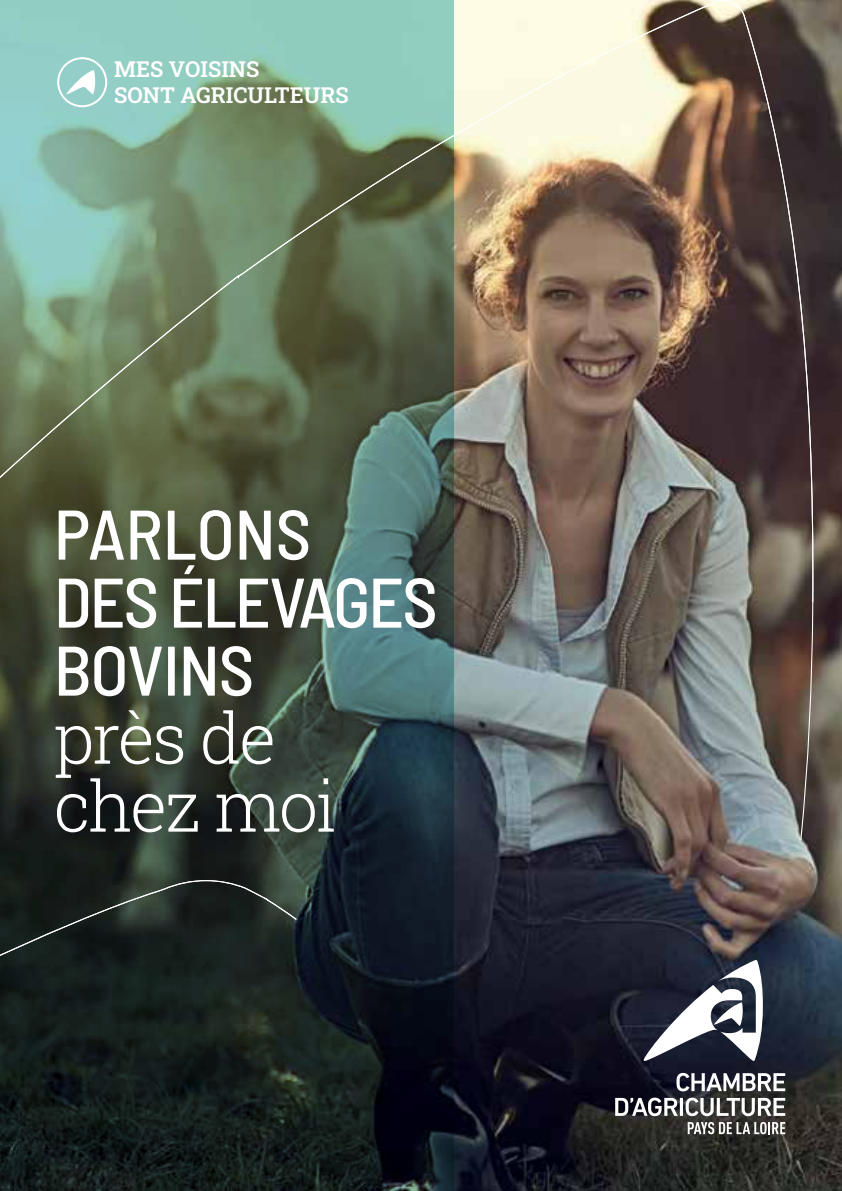
<style>
.page{position:relative;width:842px;height:1191px;background:#fff}
.page>*{position:absolute;margin:0;border:0;box-sizing:border-box;transform-origin:0 0}
.t1{font:500 semi-condensed 70px/68px "Barlow";letter-spacing:-.025em;color:#fff}
.t2{font:300 70px/68px "Roboto Slab";letter-spacing:-.03em;color:#fff}
.t3{font:600 22px/26px "Roboto Slab";color:#fff}
</style>
<div class="page">
<img style="left:814px;top:0;width:28px;height:1191px">
<img style="left:0;top:0;width:814px;height:1191px">
<svg style="left:800px;top:601px;width:14px;height:240px;background:#5f5048"></svg>
<div style="left:57px;top:57px;width:50px;height:50px;border:2px solid #fff;border-radius:50%"></div>
<svg style="left:66px;top:70px;width:29px;height:24px"></svg>
<svg style="left:644px;top:960px;width:119px;height:101px"></svg>
<svg style="left:615px;top:1097px;width:170px;height:19px"></svg>
<svg style="left:676px;top:1072px;width:109px;height:19px"></svg>
<svg style="left:688px;top:1122px;width:97px;height:12px"></svg>
<p class="t3" style="left:114px;top:55px;width:236px">MES VOISINS<br>SONT AGRICULTEURS</p>
<h1 class="t1" style="left:54px;top:495px;width:385px">PARLONS<br>DES ÉLEVAGES<br>BOVINS</h1>
<h1 class="t2" style="left:54px;top:702px;width:285px">près de chez moi</h1>
</div>
